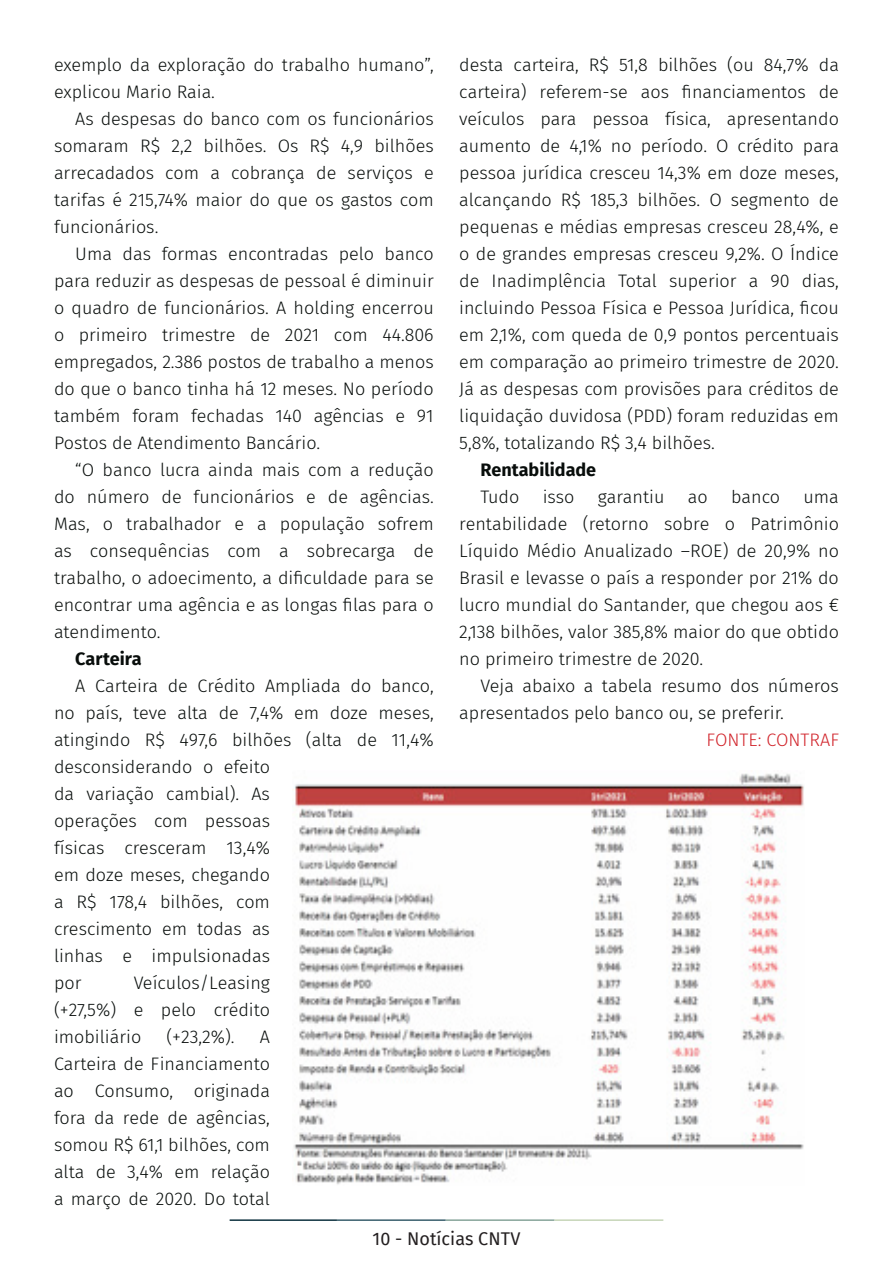
<style>
.page{position:relative;width:893px;height:1263px;background:#fff}
.page>*{position:absolute;margin:0;border:0;box-sizing:border-box;transform-origin:0 0}
.t1{font:300 18px/27px "Fira Sans";color:#080d0b;text-align:justify}
.t2{font:700 18px "Fira Sans";color:#080d0b}
.t3{font:18px "Fira Sans";color:#231f20}
.t4{font:300 18px "Fira Sans";color:#d1232a}
</style>
<div class="page">
<hr style="left:230px;top:1219px;width:107px;height:2px;background:#0e323f">
<hr style="left:337px;top:1219px;width:109px;height:2px;background:#3a5f6d">
<hr style="left:446px;top:1219px;width:109px;height:2px;background:#87a59a">
<hr style="left:555px;top:1219px;width:108px;height:2px;background:#c6d5b7">
<img style="left:292px;top:773px;width:512px;height:412px">
<p class="t1" style="left:54px;top:51px;width:381px">exemplo da exploração do trabalho humano”, explicou Mario Raia.</p>
<p class="t1" style="left:54px;top:105px;width:381px;text-indent:21px">As despesas do banco com os funcionários somaram R$ 2,2 bilhões. Os R$ 4,9 bilhões arrecadados com a cobrança de serviços e tarifas é 215,74% maior do que os gastos com funcionários.</p>
<p class="t1" style="left:54px;top:240px;width:381px;text-indent:21px">Uma das formas encontradas pelo banco para reduzir as despesas de pessoal é diminuir o quadro de funcionários. A holding encerrou o primeiro trimestre de 2021 com 44.806 empregados, 2.386 postos de trabalho a menos do que o banco tinha há 12 meses. No período também foram fechadas 140 agências e 91<br>Postos de Atendimento Bancário.</p>
<p class="t1" style="left:54px;top:456px;width:381px;text-indent:21px">“O banco lucra ainda mais com a redução do número de funcionários e de agências.<br>Mas, o trabalhador e a população sofrem as consequências com a sobrecarga de trabalho, o adoecimento, a dificuldade para se encontrar uma agência e as longas filas para o atendimento.</p>
<p class="t2" style="left:75px;top:643px;width:68px">Carteira</p>
<p class="t1" style="left:54px;top:672px;width:381px;text-align:left;text-indent:21px">A Carteira de Crédito Ampliada do banco, no país, teve alta de 7,4% em doze meses, atingindo R$ 497,6 bilhões (alta de 11,4% desconsiderando o efeito<br>da variação cambial). As<br>operações com pessoas<br>físicas cresceram 13,4%<br>em doze meses, chegando<br>a R$ 178,4 bilhões, com<br>crescimento em todas as<br>linhas e impulsionadas<br>por</p>
<p class="t1" style="left:54px;top:969px;width:218px;text-indent:80px">Veículos/Leasing (+27,5%) e pelo crédito imobiliário</p>
<p class="t1" style="left:166px;top:1023px;width:70px">(+23,2%).</p>
<p class="t1" style="left:54px;top:1023px;width:218px;text-indent:206px">A Carteira de Financiamento ao Consumo, originada fora da rede de agências, somou R$ 61,1 bilhões, com alta de 3,4% em relação a março de 2020. Do total</p>
<p class="t1" style="left:459px;top:51px;width:381px">desta carteira, R$ 51,8 bilhões (ou 84,7% da carteira) referem-se aos financiamentos de veículos para pessoa física, apresentando aumento de 4,1% no período. O crédito para pessoa jurídica cresceu 14,3% em doze meses, alcançando R$ 185,3 bilhões. O segmento de pequenas e médias empresas cresceu 28,4%, e o de grandes empresas cresceu 9,2%. O Índice de Inadimplência Total superior a 90 dias, incluindo Pessoa Física e Pessoa Jurídica, ficou em 2,1%, com queda de 0,9 pontos percentuais em comparação ao primeiro trimestre de 2020.<br>Já as despesas com provisões para créditos de liquidação duvidosa (PDD) foram reduzidas em 5,8%, totalizando R$ 3,4 bilhões.</p>
<p class="t2" style="left:480px;top:454px;width:117px">Rentabilidade</p>
<p class="t1" style="left:480px;top:483px;width:40px">Tudo</p>
<p class="t1" style="left:543px;top:483px;width:33px">isso</p>
<p class="t1" style="left:598px;top:483px;width:68px">garantiu</p>
<p class="t1" style="left:688px;top:483px;width:21px">ao</p>
<p class="t1" style="left:731px;top:483px;width:51px">banco</p>
<p class="t1" style="left:459px;top:483px;width:381px;text-indent:344px">uma rentabilidade (retorno sobre o Patrimônio Líquido Médio Anualizado –ROE) de 20,9% no Brasil e levasse o país a responder por 21% do lucro mundial do Santander, que chegou aos € 2,138 bilhões, valor 385,8% maior do que obtido no primeiro trimestre de 2020.</p>
<p class="t1" style="left:459px;top:672px;width:381px;text-indent:21px">Veja abaixo a tabela resumo dos números apresentados pelo banco ou, se preferir.</p>
<p class="t4" style="left:706px;top:727px;width:134px">FONTE: CONTRAF</p>
<p class="t3" style="left:373px;top:1225px;width:149px">10 - Notícias CNTV</p>
</div>
